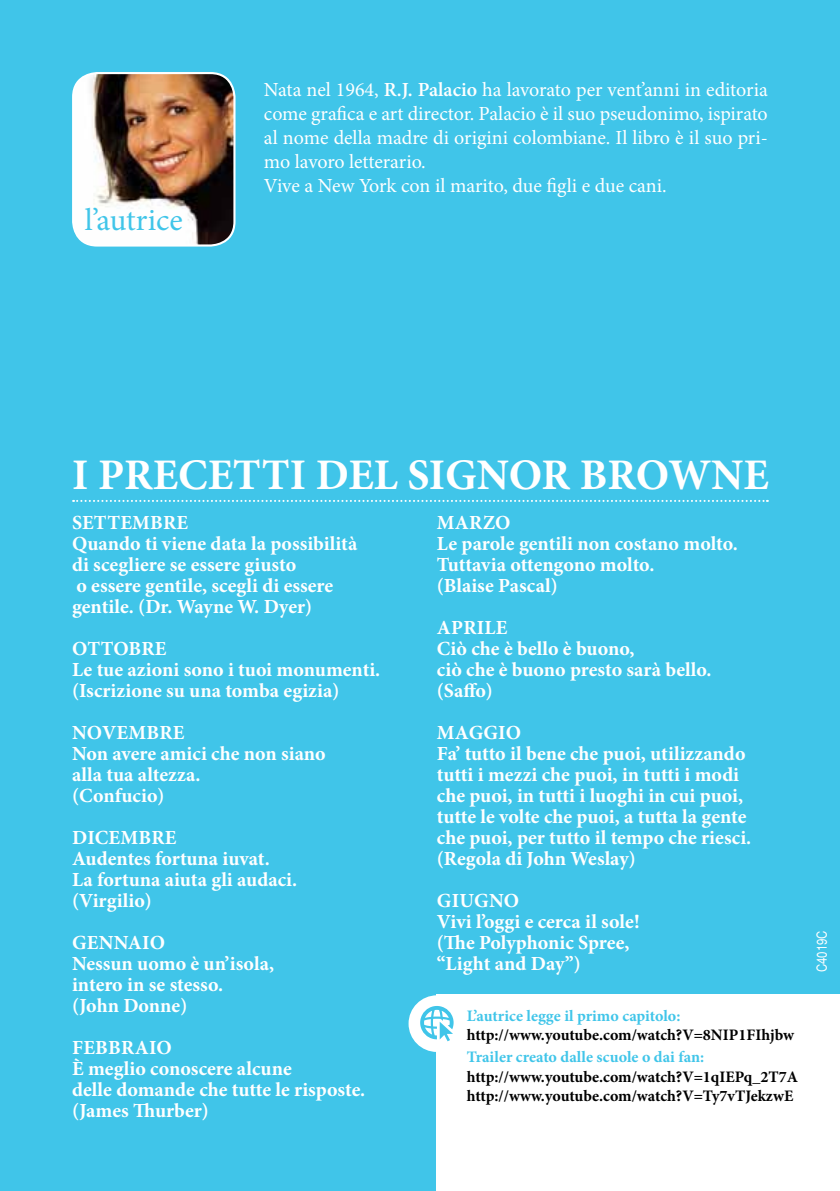
<style>
.page{position:relative;width:840px;height:1191px;background:#fff}
.page>*{position:absolute;margin:0;border:0;box-sizing:border-box;transform-origin:0 0}
.t1{font:700 43.6px "Minion Pro";letter-spacing:-.01em;color:#fff}
.t2{font:31.4px "Minion Pro";color:#40c5e9}
.t3{font:700 20px/21px "Minion Pro";color:#fff}
.t4{font:20px/24px "Minion Pro";color:#fff}
.t5{font:700 16px/19.2px "Minion Pro";color:#000}
.t6{font:700 16px "Minion Pro";letter-spacing:.005em;color:#40c5e9}
.t7{font:condensed 14px "Helvetica";color:#fff}
.s1{font-weight:600}
</style>
<div class="page">
<div style="left:0;top:0;width:839px;height:1191px;background:#40c5e9"></div>
<div style="left:436px;top:994px;width:403px;height:197px;background:#fff"></div>
<svg style="left:73px;top:500px;width:694px;height:2px"></svg>
<img style="left:73px;top:73px;width:161px;height:172px">
<div style="left:72px;top:72px;width:163px;height:174px;border:2px solid #fff;border-radius:24px"></div>
<div style="left:408px;top:995px;width:57px;height:57px;background:#fff;border-radius:50%"></div>
<svg style="left:420px;top:1006px;width:33px;height:35px"></svg>
<h2 class="t2" style="left:85px;top:199px;width:99px">l’autrice</h2>
<p class="t4" style="left:264px;top:78px;width:505px">Nata nel 1964, <span class="s1">R.J. Palacio</span> ha lavorato per vent’anni in editoria come grafica e art director. Palacio è il suo pseudonimo, ispirato al nome della madre di origini colombiane. Il libro è il suo pri&shy;mo lavoro letterario.<br>Vive a New York con il marito, due figli e due cani.</p>
<h1 class="t1" style="left:72px;top:444px;width:164px">I PRECETT</h1>
<h1 class="t1" style="left:289px;top:444px;width:479px">I DEL SIGNOR BROWNE</h1>
<p class="t3" style="left:72px;top:512px;width:286px">Settembre<br>Quando ti viene data la possibilità di scegliere se essere giusto<br>o essere gentile, scegli di essere gentile. (Dr. Wayne W. Dyer)</p>
<p class="t3" style="left:72px;top:638px;width:309px">Ottobre<br>Le tue azioni sono i tuoi monumenti. (Iscrizione su una tomba egizia)</p>
<p class="t3" style="left:72px;top:722px;width:255px">Novembre<br>Non avere amici che non siano alla tua altezza.<br>(Confucio)</p>
<p class="t3" style="left:72px;top:827px;width:226px">Dicembre<br>Audentes fortuna iuvat.<br>La fortuna aiuta gli audaci. (Virgilio)</p>
<p class="t3" style="left:72px;top:932px;width:203px">Gennaio<br>Nessun uomo è un’isola, intero in se stesso. (John Donne)</p>
<p class="t3" style="left:72px;top:1037px;width:295px">Febbraio<br>È meglio conoscere alcune<br>delle domande che tutte le risposte. (James Thurber)</p>
<p class="t3" style="left:436px;top:512px;width:302px">Marzo<br>Le parole gentili non costano molto.<br>Tuttavia ottengono molto.<br>(Blaise Pascal)</p>
<p class="t3" style="left:436px;top:617px;width:276px">Aprile<br>Ciò che è bello è buono,<br>ciò che è buono presto sarà bello. (Saffo)</p>
<p class="t3" style="left:436px;top:722px;width:316px">Maggio<br>Fa’ tutto il bene che puoi, utilizzando tutti i mezzi che puoi, in tutti i modi che puoi, in tutti i luoghi in cui puoi, tutte le volte che puoi, a tutta la gente che puoi, per tutto il tempo che riesci. (Regola di John Weslay)</p>
<p class="t3" style="left:436px;top:890px;width:204px">Giugno<br>Vivi l’oggi e cerca il sole! (The Polyphonic Spree, “Light and Day”)</p>
<p class="t6" style="left:466px;top:1004px;width:215px">L’autrice legge il primo capitolo:</p>
<p class="t5" style="left:466px;top:1024px;width:329px">http://www.youtube.com/watch?V=8NIP1FIhjbw</p>
<p class="t6" style="left:466px;top:1046px;width:239px">Trailer creato dalle scuole o dai fan:</p>
<p class="t5" style="left:466px;top:1066px;width:333px">http://www.youtube.com/watch?V=1qIEPq_2T7A http://www.youtube.com/watch?V=Ty7vTJekzwE</p>
<p class="t7" style="left:813px;top:972px;width:44px;rotate:-90deg">C4019C</p>
</div>
